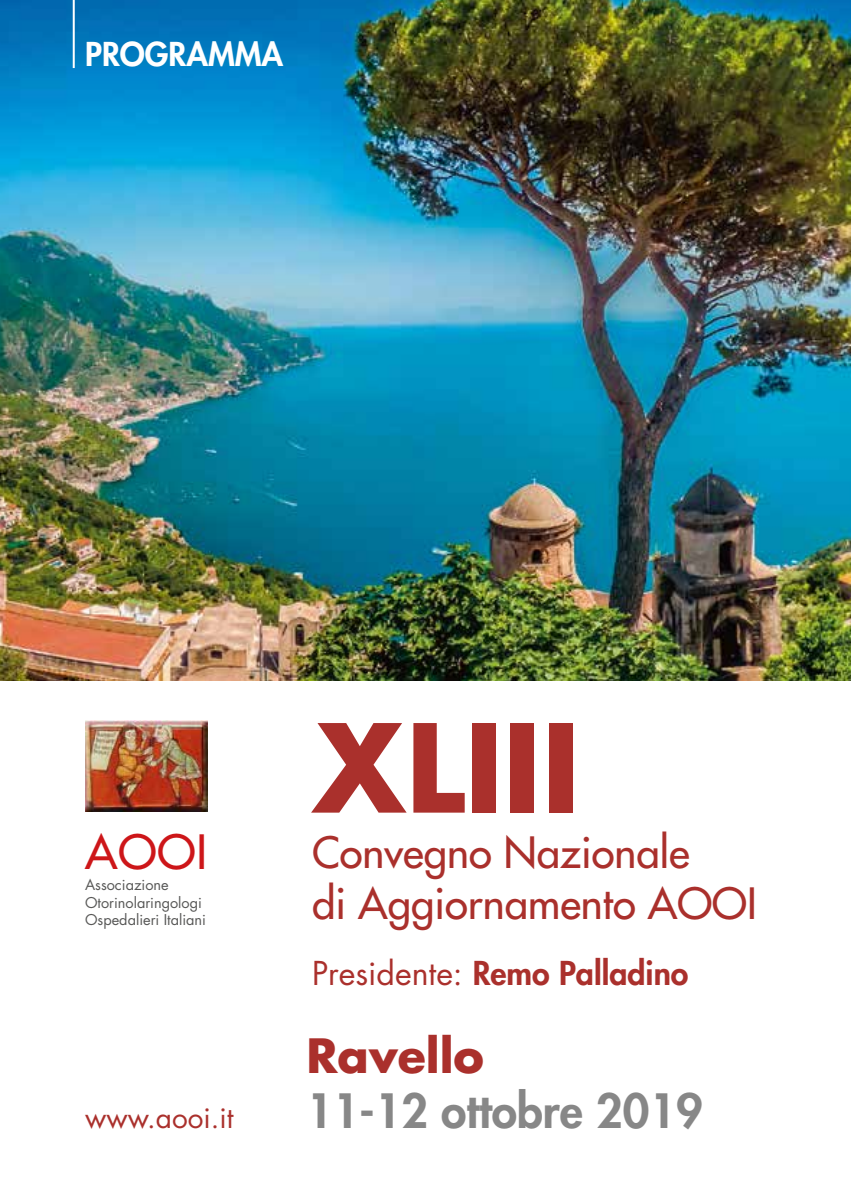
<style>
.page{position:relative;width:851px;height:1191px;background:#fff}
.page>*{position:absolute;margin:0;border:0;box-sizing:border-box;transform-origin:0 0}
.t1{font:700 118.8px "Futura Std";color:#aa302c}
.t2{font:800 46px "Futura Std";color:#878787}
.t3{font:700 46px "Futura Std";color:#aa302c}
.t4{font:500 46px "Futura Std";color:#cd1619}
.t5{font:500 42px/50.4px "Futura Std";color:#aa302c}
.t6{font:800 32px "Futura Std";color:#aa302c}
.t7{font:800 32px "Futura Std";color:#fff}
.t8{font:28px "Futura Std";color:#aa302c}
.t9{font:14.4px/17.4px "Futura Std";color:#575756}
.s1{font-weight:400}
</style>
<div class="page">
<img style="left:0;top:0;width:850px;height:680px">
<img style="left:85px;top:720px;width:122px;height:91px">
<hr style="left:73px;top:0;width:2px;height:68px;background:#fff">
<h3 class="t7" style="left:85px;top:34px;width:200px">PROGRAMMA</h3>
<h2 class="t4" style="left:85px;top:823px;width:123px">AOOI</h2>
<p class="t9" style="left:85px;top:876px;width:122px">Associazione<br>Otorinolaringologi<br>Ospedalieri Italiani</p>
<h3 class="t8" style="left:85px;top:1099px;width:150px">www.aooi.it</h3>
<h1 class="t1" style="left:312px;top:689px;width:270px">XLIII</h1>
<h3 class="t5" style="left:312px;top:828px;width:446px">Convegno Nazionale<br>di Aggiornamento AOOI</h3>
<h3 class="t6" style="left:312px;top:952px;width:378px"><span class="s1">Presidente:</span> Remo Palladino</h3>
<h2 class="t3" style="left:306px;top:1025px;width:179px">Ravello</h2>
<h2 class="t2" style="left:306px;top:1082px;width:398px">11-12 ottobre 2019</h2>
</div>
